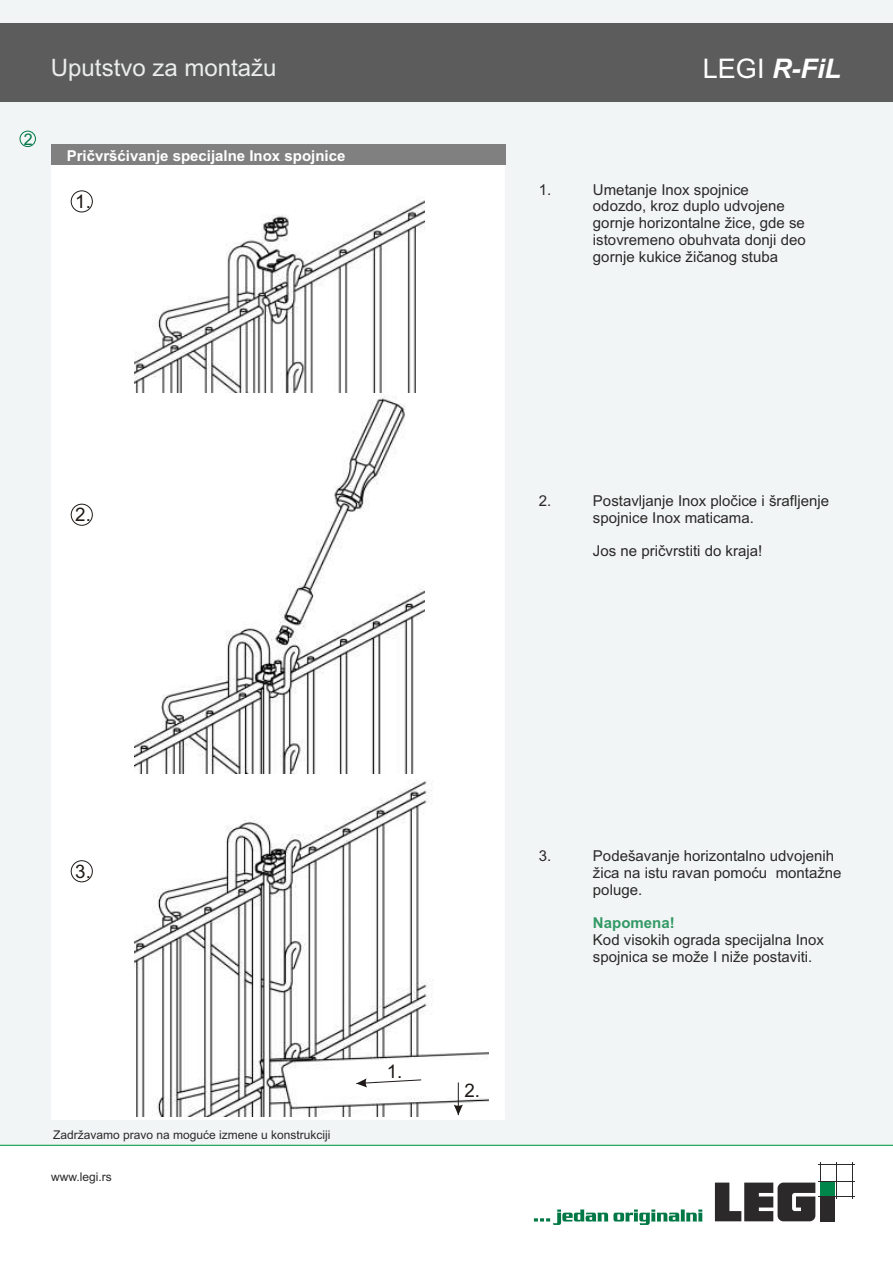
<style>
.page{position:relative;width:893px;height:1262px;background:#fff}
.page>*{position:absolute;margin:0;border:0;box-sizing:border-box;transform-origin:0 0}
.t1{font:italic 700 27px "Arial";color:#fff}
.t2{font:24px "Arial";color:#ebeded}
.t3{font:18.75px "Arial";color:#1f1a17}
.t4{font:16.05px "Arial";color:#007847}
.t5{font:15px/16.8px "Arial";color:#2b2929}
.t6{font:700 15px "Arial";color:#fff}
.t7{font:700 15px "Arial";color:#396}
.t8{font:12px "Arial";color:#2b2929}
.s1{font-weight:400;font-style:normal}
</style>
<div class="page">
<div style="left:0;top:0;width:893px;height:1144px;background:#f2f5f5"></div>
<hr style="left:0;top:1144px;width:893px;height:1px;background:#009945">
<div style="left:819px;top:1196px;width:15px;height:25px;background:#2b2929"></div>
<hr style="left:818px;top:1196px;width:36px;height:1px;background:#2b2929">
<svg style="left:715px;top:1162px;width:106px;height:59px"></svg>
<div style="left:819px;top:1182px;width:15px;height:13px;background:#00854a"></div>
<hr style="left:818px;top:1180px;width:36px;height:1px;background:#2b2929">
<hr style="left:851px;top:1162px;width:1px;height:36px;background:#2b2929">
<hr style="left:835px;top:1162px;width:1px;height:36px;background:#2b2929">
<hr style="left:818px;top:1164px;width:36px;height:1px;background:#2b2929">
<svg style="left:534px;top:1209px;width:168px;height:15px"></svg>
<div style="left:0;top:24px;width:893px;height:78px;background:#5c5c5c"></div>
<div style="left:51px;top:165px;width:453px;height:954px;background:#fff"></div>
<div style="left:63px;top:604px;width:441px;height:12px;background:#fff"></div>
<div style="left:71px;top:190px;width:22px;height:22px;border:1px solid #1f1a17;border-radius:50%"></div>
<div style="left:71px;top:504px;width:22px;height:21px;border:1px solid #1f1a17;border-radius:50%"></div>
<div style="left:71px;top:860px;width:22px;height:22px;border:1px solid #1f1a17;border-radius:50%"></div>
<img style="left:135px;top:779px;width:353px;height:337px">
<hr style="left:458px;top:1082px;width:1px;height:33px;background:#1f1a17">
<svg style="left:454px;top:1104px;width:9px;height:11px"></svg>
<svg style="left:356px;top:1078px;width:65px;height:9px"></svg>
<img style="left:134px;top:394px;width:290px;height:379px">
<img style="left:135px;top:196px;width:289px;height:196px">
<div style="left:20px;top:131px;width:16px;height:16px;border:1px solid #007847;border-radius:50%"></div>
<div style="left:51px;top:144px;width:454px;height:21px;background:#808080"></div>
<p class="t4" style="left:24px;top:133px;width:10px">2</p>
<h2 class="t2" style="left:51px;top:59px;width:227px">Uputstvo za montažu</h2>
<p class="t6" style="left:67px;top:150px;width:280px">Pričvršćivanje specijalne Inox spojnice</p>
<p class="t3" style="left:75px;top:194px;width:17px">1.</p>
<p class="t3" style="left:75px;top:507px;width:17px">2.</p>
<h1 class="t1" style="left:703px;top:59px;width:140px"><span class="s1">LEGI</span> R-FiL</h1>
<p class="t5" style="left:539px;top:182px;width:14px">1.</p>
<p class="t5" style="left:593px;top:182px;width:214px">Umetanje Inox spojnice odozdo, kroz duplo udvojene gornje horizontalne žice, gde se istovremeno obuhvata donji deo gornje kukice žičanog stuba</p>
<p class="t5" style="left:539px;top:494px;width:14px">2.</p>
<p class="t5" style="left:593px;top:494px;width:237px">Postavljanje Inox pločice i šrafljenje spojnice Inox maticama.</p>
<p class="t5" style="left:593px;top:544px;width:171px">Jos ne pričvrstiti do kraja!</p>
<p class="t3" style="left:75px;top:864px;width:17px">3.</p>
<p class="t8" style="left:53px;top:1129px;width:279px">Zadržavamo pravo na moguće izmene u konstrukciji</p>
<p class="t8" style="left:51px;top:1172px;width:62px">www.legi.rs</p>
<p class="t3" style="left:387px;top:1064px;width:17px">1.</p>
<p class="t3" style="left:464px;top:1082px;width:17px">2.</p>
<p class="t5" style="left:539px;top:849px;width:14px">3.</p>
<p class="t5" style="left:593px;top:849px;width:250px">Podešavanje horizontalno udvojenih žica na istu ravan pomoću montažne poluge.</p>
<p class="t5" style="left:593px;top:932px;width:232px">Kod visokih ograda specijalna Inox spojnica se može I niže postaviti.</p>
<p class="t7" style="left:593px;top:917px;width:83px">Napomena!</p>
</div>
